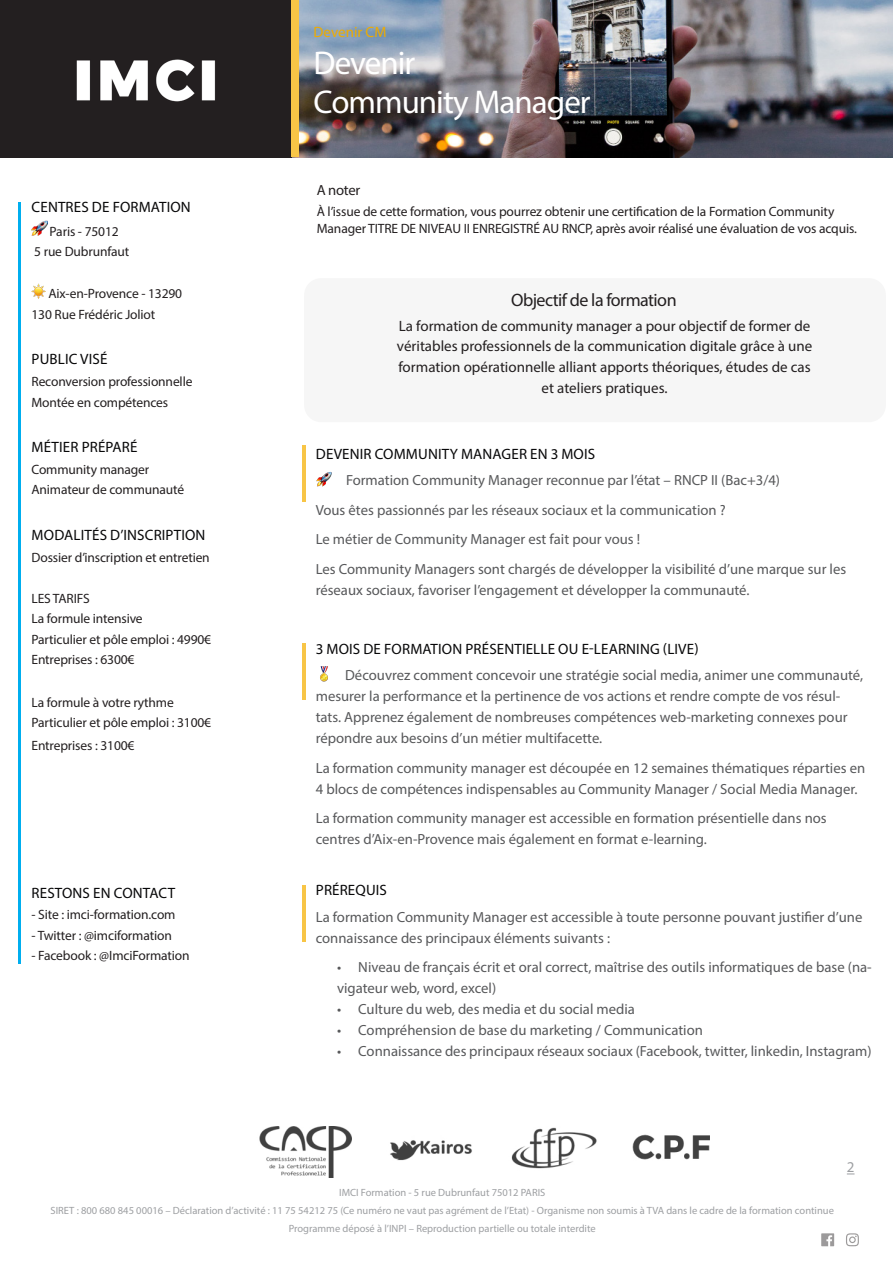
<style>
.page{position:relative;width:893px;height:1263px;background:#fff}
.page>*{position:absolute;margin:0;border:0;box-sizing:border-box;transform-origin:0 0}
.Titre_du_programme{font:33px "Myriad Pro";letter-spacing:-.03em;color:#fff}
.Titre_Objectifs_Prat{font:18px "Myriad Pro";letter-spacing:-.03em;color:#231f20}
.Contenu_texte_italic{font:15px "Myriad Pro";color:#231f20}
.Titre_infos_noir{font:15px "Myriad Pro";letter-spacing:.01em;color:#070708}
.Pré_titre_programme{font:15px "Myriad Pro";color:#efac00}
.Pensez_à_nos_collab{font:15px "Myriad Pro";color:#9d9fa2}
.Titre_infos_noir-2{font:14.7px/21px "Myriad Pro";color:#57585a}
.Intro_titre_programm{font:14.7px "Myriad Pro";letter-spacing:-.02em;color:#231f20}
.Desc_infos_noir{font:13.5px "Myriad Pro";letter-spacing:-.01em;color:#231f20}
.intro_contenu_progra{font:13.5px/16.5px "Myriad Pro";letter-spacing:-.01em;color:#231f20}
.t1{font:10.5px/18px "Myriad Pro";color:#9d9fa2;text-align:center}
</style>
<div class="page">
<img style="left:31px;top:220px;width:16px;height:16px">
<img style="left:31px;top:284px;width:15px;height:14px">
<img style="left:299px;top:0;width:594px;height:157px">
<div style="left:0;top:0;width:291px;height:157px;background:#231f20"></div>
<img style="left:76px;top:59px;width:139px;height:43px">
<div style="left:291px;top:0;width:8px;height:157px;background:#f8c546"></div>
<svg style="left:821px;top:1233px;width:13px;height:13px"></svg>
<svg style="left:846px;top:1233px;width:13px;height:13px"></svg>
<img style="left:259px;top:1127px;width:451px;height:51px">
<hr style="left:18px;top:202px;width:3px;height:761px;background:#00aeef">
<hr style="left:302px;top:445px;width:4px;height:57px;background:#f8c546">
<hr style="left:302px;top:643px;width:4px;height:56px;background:#f8c546">
<hr style="left:302px;top:886px;width:4px;height:56px;background:#f8c546">
<div style="left:304px;top:278px;width:582px;height:144px;background:#f6f6f6;border-radius:17px"></div>
<p class="Titre_infos_noir" style="left:32px;top:198px;width:161px">CENTRES DE FORMATION</p>
<p class="Desc_infos_noir" style="left:50px;top:223px;width:71px">Paris - 75012</p>
<p class="Desc_infos_noir" style="left:34px;top:244px;width:97px">5 rue Dubrunfaut</p>
<p class="Desc_infos_noir" style="left:48px;top:285px;width:135px">Aix-en-Provence - 13290</p>
<p class="Desc_infos_noir" style="left:32px;top:306px;width:125px">130 Rue Frédéric Joliot</p>
<p class="Titre_infos_noir" style="left:32px;top:350px;width:77px">PUBLIC VISÉ</p>
<p class="Desc_infos_noir" style="left:32px;top:373px;width:162px">Reconversion professionnelle</p>
<p class="Desc_infos_noir" style="left:32px;top:394px;width:138px">Montée en compétences</p>
<p class="Titre_infos_noir" style="left:32px;top:438px;width:107px">MÉTIER PRÉPARÉ</p>
<p class="Desc_infos_noir" style="left:32px;top:461px;width:119px">Community manager</p>
<p class="Desc_infos_noir" style="left:32px;top:481px;width:154px">Animateur de communauté</p>
<p class="Titre_infos_noir" style="left:32px;top:526px;width:175px">MODALITÉS D’INSCRIPTION</p>
<p class="Desc_infos_noir" style="left:32px;top:549px;width:180px">Dossier d’inscription et entretien</p>
<p class="Desc_infos_noir" style="left:32px;top:590px;width:60px">LES TARIFS</p>
<p class="Desc_infos_noir" style="left:32px;top:610px;width:113px">La formule intensive</p>
<p class="Desc_infos_noir" style="left:32px;top:631px;width:181px">Particulier et pôle emploi : 4990€</p>
<p class="Desc_infos_noir" style="left:32px;top:651px;width:105px">Entreprises : 6300€</p>
<p class="Desc_infos_noir" style="left:32px;top:694px;width:144px">La formule à votre rythme</p>
<p class="Desc_infos_noir" style="left:32px;top:714px;width:181px">Particulier et pôle emploi : 3100€</p>
<p class="Desc_infos_noir" style="left:32px;top:737px;width:105px">Entreprises : 3100€</p>
<p class="Titre_infos_noir" style="left:32px;top:883px;width:145px">RESTONS EN CONTACT</p>
<p class="Desc_infos_noir" style="left:32px;top:906px;width:146px">- Site : imci-formation.com</p>
<p class="Desc_infos_noir" style="left:32px;top:927px;width:142px">- Twitter : @imciformation</p>
<p class="Desc_infos_noir" style="left:32px;top:947px;width:160px">- Facebook : @ImciFormation</p>
<p class="Pré_titre_programme" style="left:314px;top:23px;width:74px">Devenir CM</p>
<p class="Titre_du_programme" style="left:314px;top:42px;width:103px">Devenir</p>
<p class="Titre_du_programme" style="left:314px;top:82px;width:279px">Community Manager</p>
<p class="Intro_titre_programm" style="left:317px;top:181px;width:45px">A noter</p>
<p class="intro_contenu_progra" style="left:317px;top:203px;width:542px">À l’issue de cette formation, vous pourrez obtenir une certification de la Formation Community<br>Manager TITRE DE NIVEAU II ENREGISTRÉ AU RNCP, après avoir réalisé une évaluation de vos acquis.</p>
<p class="Titre_Objectifs_Prat" style="left:511px;top:288px;width:167px">Objectif de la formation</p>
<p class="Contenu_texte_italic" style="left:399px;top:316px;width:413px">La formation de community manager a pour objectif de former de</p>
<p class="Contenu_texte_italic" style="left:397px;top:337px;width:417px">véritables professionnels de la communication digitale grâce à une</p>
<p class="Contenu_texte_italic" style="left:398px;top:358px;width:414px">formation opérationnelle alliant apports théoriques, études de cas</p>
<p class="Contenu_texte_italic" style="left:542px;top:379px;width:127px">et ateliers pratiques.</p>
<p class="Titre_infos_noir" style="left:316px;top:444px;width:281px">DEVENIR COMMUNITY MANAGER EN 3 MOIS</p>
<p class="Titre_infos_noir-2" style="left:346px;top:469px;width:436px">Formation Community Manager reconnue par l’état – RNCP II (Bac+3/4)</p>
<p class="Titre_infos_noir-2" style="left:316px;top:499px;width:412px">Vous êtes passionnés par les réseaux sociaux et la communication ?</p>
<p class="Titre_infos_noir-2" style="left:316px;top:528px;width:326px">Le métier de Community Manager est fait pour vous !</p>
<p class="Titre_infos_noir-2" style="left:316px;top:558px;width:532px">Les Community Managers sont chargés de développer la visibilité d’une marque sur les réseaux sociaux, favoriser l’engagement et développer la communauté.</p>
<p class="Titre_infos_noir" style="left:316px;top:639px;width:384px">3 MOIS DE FORMATION PRÉSENTIELLE OU E-LEARNING (LIVE)</p>
<p class="Titre_infos_noir-2" style="left:316px;top:664px;width:549px;text-indent:29px">Découvrez comment concevoir une stratégie social media, animer une communauté, mesurer la performance et la pertinence de vos actions et rendre compte de vos résul&shy;tats. Apprenez également de nombreuses compétences web-marketing connexes pour répondre aux besoins d’un métier multifacette.</p>
<p class="Titre_infos_noir-2" style="left:316px;top:757px;width:551px">La formation community manager est découpée en 12 semaines thématiques réparties en<br>4 blocs de compétences indispensables au Community Manager / Social Media Manager.</p>
<p class="Titre_infos_noir-2" style="left:316px;top:807px;width:512px">La formation community manager est accessible en formation présentielle dans nos centres d’Aix-en-Provence mais également en format e-learning.</p>
<p class="Titre_infos_noir" style="left:316px;top:881px;width:73px">PRÉREQUIS</p>
<p class="Titre_infos_noir-2" style="left:316px;top:906px;width:548px">La formation Community Manager est accessible à toute personne pouvant justifier d’une connaissance des principaux éléments suivants :</p>
<p class="Titre_infos_noir-2" style="left:337px;top:957px;width:536px">• Niveau de français écrit et oral correct, maîtrise des outils informatiques de base (na&shy;vigateur web, word, excel)</p>
<p class="Titre_infos_noir-2" style="left:337px;top:999px;width:300px">• Culture du web, des media et du social media</p>
<p class="Titre_infos_noir-2" style="left:337px;top:1020px;width:367px">• Compréhension de base du marketing / Communication</p>
<p class="Titre_infos_noir-2" style="left:337px;top:1041px;width:536px">• Connaissance des principaux réseaux sociaux (Facebook, twitter, linkedin, Instagram)</p>
<p class="Pensez_à_nos_collab" style="left:847px;top:1158px;width:9px">2</p>
<p class="t1" style="left:51px;top:1183px;width:785px">IMCI Formation - 5 rue Dubrunfaut 75012 PARIS<br>SIRET : 800 680 845 00016 – Déclaration d’activité : 11 75 54212 75 (Ce numéro ne vaut pas agrément de l’Etat) - Organisme non soumis à TVA dans le cadre de la formation continue<br>Programme déposé à l’INPI – Reproduction partielle ou totale interdite</p>
</div>
